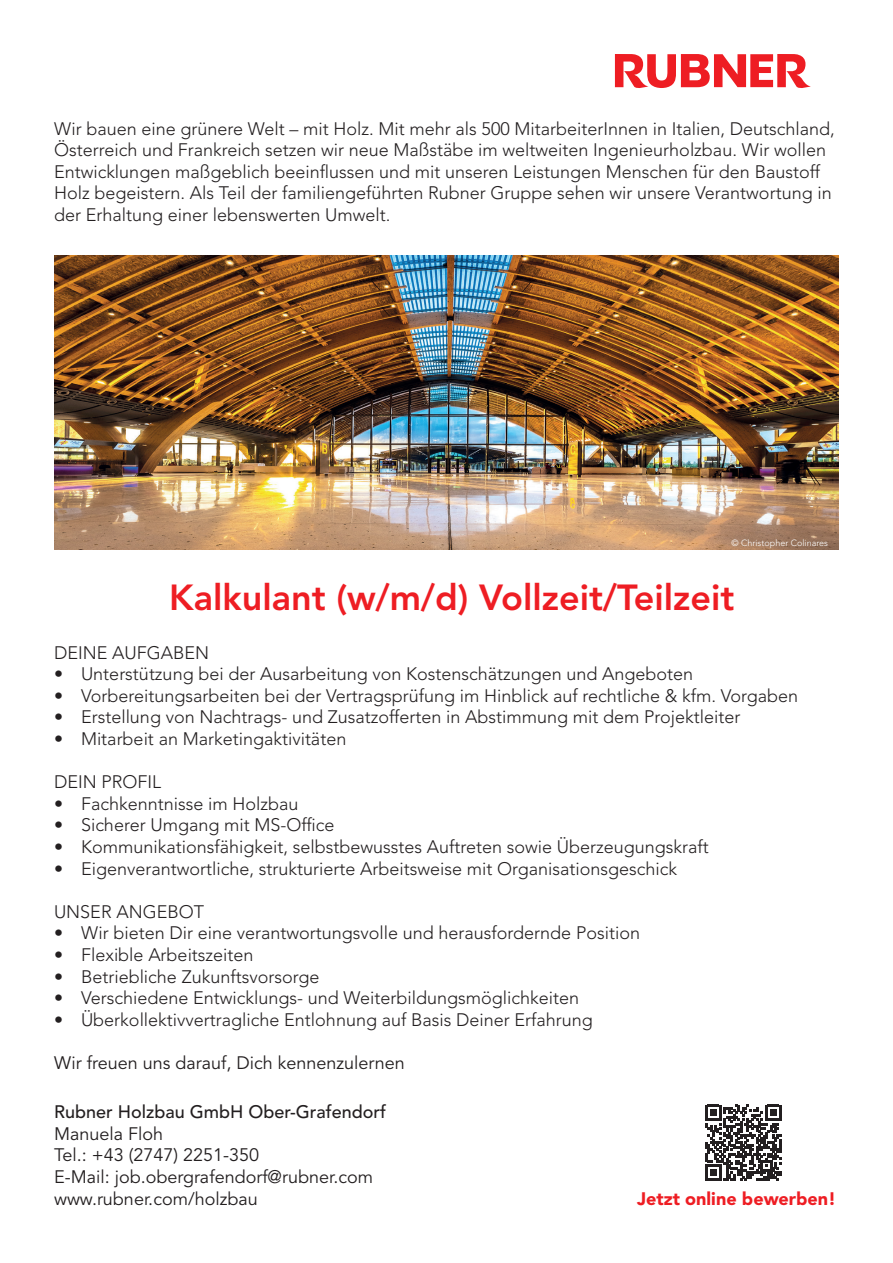
<style>
.page{position:relative;width:893px;height:1263px;background:#fff}
.page>*{position:absolute;margin:0;border:0;box-sizing:border-box;transform-origin:0 0}
.t1{font:800 36px "Avenir LT Std";color:#ee1d23}
.t2{font:300 18px/21.6px "Avenir LT Std";color:#231f20}
.t3{font:18px/21.6px "Avenir LT Std";color:#231f20}
.t4{font:500 18px "Avenir LT Std";color:#231f20}
.t5{font:900 18px "Avenir LT Pro";color:#ee1d23}
.t6{font:300 9px "Avenir LT Std";color:#fff}
</style>
<div class="page">
<svg style="left:615px;top:54px;width:196px;height:34px"></svg>
<svg style="left:705px;top:1105px;width:76px;height:76px"></svg>
<img style="left:54px;top:255px;width:785px;height:294px">
<p class="t2" style="left:54px;top:118px;width:782px">Wir bauen eine grünere Welt – mit Holz. Mit mehr als 500 MitarbeiterInnen in Italien, Deutschland, Österreich und Frankreich setzen wir neue Maßstäbe im weltweiten Ingenieurholzbau. Wir wollen Entwicklungen maßgeblich beeinflussen und mit unseren Leistungen Menschen für den Baustoff Holz begeistern. Als Teil der familiengeführten Rubner Gruppe sehen wir unsere Verantwortung in der Erhaltung einer lebenswerten Umwelt.</p>
<p class="t6" style="left:732px;top:538px;width:98px">© Christopher Colinares</p>
<h1 class="t1" style="left:169px;top:576px;width:567px">Kalkulant (w/m/d) Vollzeit/Teilzeit</h1>
<p class="t2" style="left:54px;top:642px;width:157px">DEINE AUFGABEN</p>
<p class="t2" style="left:54px;top:663px;width:641px">• Unterstützung bei der Ausarbeitung von Kostenschätzungen und Angeboten</p>
<p class="t2" style="left:54px;top:685px;width:746px">• Vorbereitungsarbeiten bei der Vertragsprüfung im Hinblick auf rechtliche &amp; kfm. Vorgaben</p>
<p class="t2" style="left:54px;top:706px;width:688px">• Erstellung von Nachtrags- und Zusatzofferten in Abstimmung mit dem Projektleiter</p>
<p class="t2" style="left:54px;top:728px;width:294px">• Mitarbeit an Marketingaktivitäten</p>
<p class="t2" style="left:54px;top:771px;width:109px">DEIN PROFIL</p>
<p class="t2" style="left:54px;top:793px;width:246px">• Fachkenntnisse im Holzbau</p>
<p class="t2" style="left:54px;top:814px;width:282px">• Sicherer Umgang mit MS-Office</p>
<p class="t2" style="left:54px;top:836px;width:656px">• Kommunikationsfähigkeit, selbstbewusstes Auftreten sowie Überzeugungskraft</p>
<p class="t2" style="left:54px;top:858px;width:625px">• Eigenverantwortliche, strukturierte Arbeitsweise mit Organisationsgeschick</p>
<p class="t2" style="left:54px;top:901px;width:152px">UNSER ANGEBOT</p>
<p class="t2" style="left:54px;top:922px;width:587px">• Wir bieten Dir eine verantwortungsvolle und herausfordernde Position</p>
<p class="t2" style="left:54px;top:944px;width:201px">• Flexible Arbeitszeiten</p>
<p class="t2" style="left:54px;top:966px;width:267px">• Betriebliche Zukunftsvorsorge</p>
<p class="t2" style="left:54px;top:987px;width:527px">• Verschiedene Entwicklungs- und Weiterbildungsmöglichkeiten</p>
<p class="t2" style="left:54px;top:1009px;width:540px">• Überkollektivvertragliche Entlohnung auf Basis Deiner Erfahrung</p>
<p class="t3" style="left:54px;top:1052px;width:352px">Wir freuen uns darauf, Dich kennenzulernen</p>
<p class="t4" style="left:54px;top:1101px;width:334px">Rubner Holzbau GmbH Ober-Grafendorf</p>
<p class="t3" style="left:54px;top:1123px;width:321px">Manuela Floh<br>Tel.: +43 (2747) 2251-350<br>E-Mail: job.obergrafendorf@rubner.com www.rubner.com/holzbau</p>
<p class="t5" style="left:637px;top:1188px;width:201px">Jetzt online bewerben!</p>
</div>
